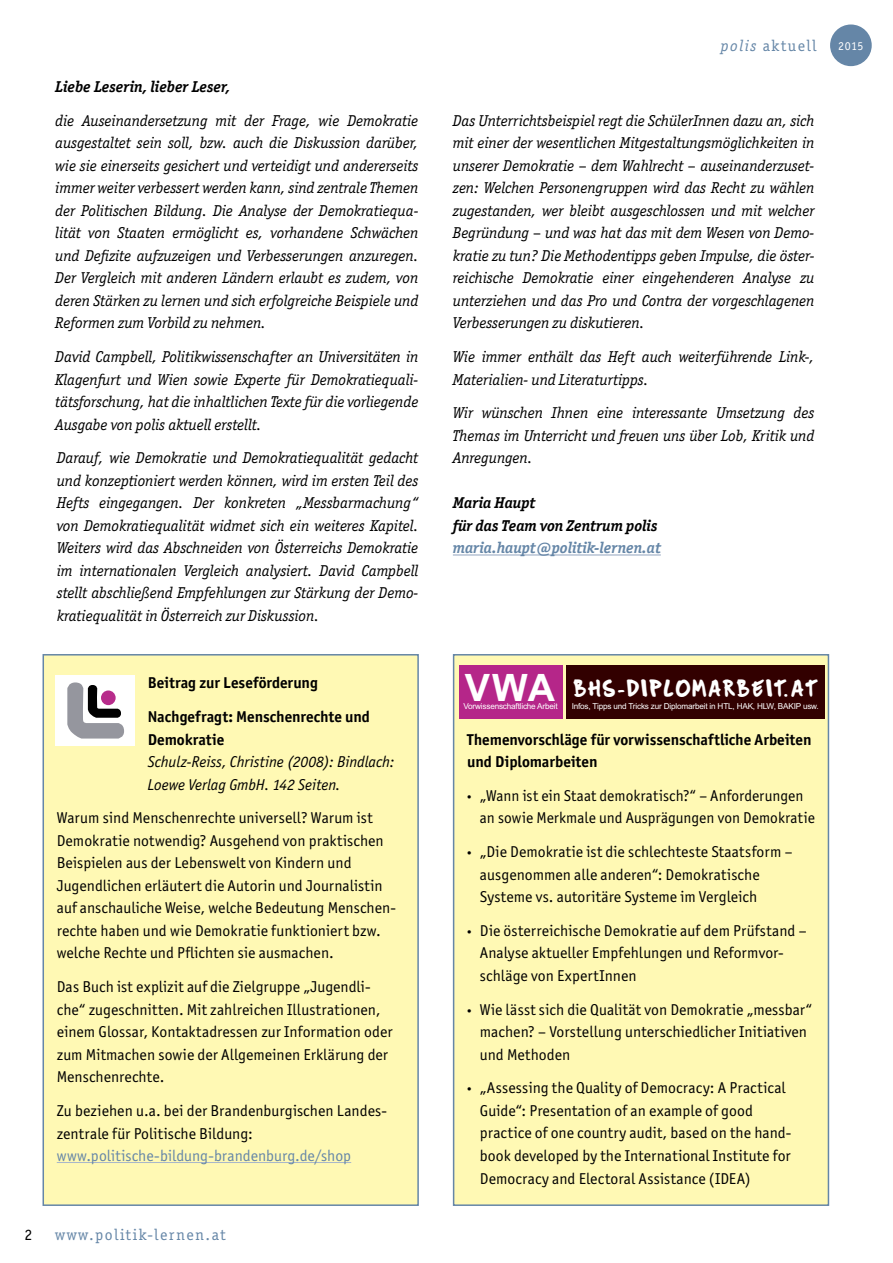
<style>
.page{position:relative;width:893px;height:1263px;background:#fff}
.page>*{position:absolute;margin:0;border:0;box-sizing:border-box;transform-origin:0 0}
.t1{font:700 37.8px "Arial";color:#fff}
.t2{font:25.2px "Mucky Sans";letter-spacing:.06em;color:#fff}
.t3{font:italic 15.75px/22.5px "Officina Ser ITC";color:#000;text-align:justify}
.t4{font:15.75px/22.5px "Officina San ITC";letter-spacing:.005em;color:#000}
.t5{font:700 15.75px/22.5px "Officina San ITC";color:#000}
.t6{font:italic 15.75px/22.5px "Officina San ITC";color:#000}
.t7{font:italic 700 15.75px/22.5px "Officina Ser ITC";color:#000}
.t8{font:15.75px "Officina San ITC";color:#6586a7}
.t9{font:15.75px "Officina Ser ITC";letter-spacing:.1em;color:#6586a7}
.t10{font:italic 700 15.75px "Officina Ser ITC";color:#6586a7}
.t11{font:15.75px "Officina Ser ITC";color:#000}
.t12{font:12px "Officina Ser ITC";color:#fff}
.t13{font:8.25px "Arial";letter-spacing:-.025em;color:#fff}
.s1{font-style:italic}
.s2{font-style:normal}
.s3{font-family:"Myriad Pro"}
</style>
<div class="page">
<div style="left:454px;top:655px;width:374px;height:550px;background:#fff9b4"></div>
<div style="left:453px;top:654px;width:376px;height:552px;border:2px solid #6586a7"></div>
<hr style="left:453px;top:554px;width:208px;height:2px;background:#a8b6cb">
<div style="left:459px;top:665px;width:103px;height:54px;background:#b52689"></div>
<div style="left:566px;top:665px;width:258px;height:54px;background:#320000"></div>
<div style="left:43px;top:655px;width:375px;height:550px;background:#fff9b4"></div>
<hr style="left:57px;top:1162px;width:294px;height:1px;background:#a8b6cb">
<div style="left:43px;top:654px;width:376px;height:552px;border:2px solid #6586a7"></div>
<div style="left:56px;top:675px;width:79px;height:71px;background:#fff"></div>
<svg style="left:67px;top:682px;width:57px;height:56px"></svg>
<div style="left:831px;top:25px;width:40px;height:40px;background:#6586a7;border-radius:50%"></div>
<div style="left:830px;top:25px;width:42px;height:41px;border:2px solid #6586a7;border-radius:50%"></div>
<p class="t7" style="left:55px;top:75px;width:177px">Liebe Leserin, lieber Leser,</p>
<p class="t3" style="left:55px;top:109px;width:365px">die Auseinandersetzung mit der Frage, wie Demokratie ausgestaltet sein soll, bzw. auch die Diskussion darüber, wie sie einerseits gesichert und verteidigt und andererseits immer weiter verbessert werden kann, sind zentrale Themen der Politischen Bildung. Die Analyse der Demokratiequa&shy;lität von Staaten ermöglicht es, vorhandene Schwächen und Defizite aufzuzeigen und Verbesserungen anzuregen.<br>Der Vergleich mit anderen Ländern erlaubt es zudem, von deren Stärken zu lernen und sich erfolgreiche Beispiele und Reformen zum Vorbild zu nehmen.</p>
<p class="t3" style="left:55px;top:346px;width:365px">David Campbell, Politikwissenschafter an Universitäten in Klagenfurt und Wien sowie Experte für Demokratiequali&shy;tätsforschung, hat die inhaltlichen Texte für die vorliegende Ausgabe von polis aktuell erstellt.</p>
<p class="t3" style="left:57px;top:447px;width:363px">Darauf, wie Demokratie und Demokratiequalität gedacht und konzeptioniert werden können, wird im ersten Teil des Hefts eingegangen. Der konkreten „Messbarmachung“ von Demokratiequalität widmet sich ein weiteres Kapitel.<br>Weiters wird das Abschneiden von Österreichs Demokratie im internationalen Vergleich analysiert. David Campbell stellt abschließend Empfehlungen zur Stärkung der Demo&shy;kratiequalität in Österreich zur Diskussion.</p>
<p class="t5" style="left:148px;top:666px;width:224px;line-height:33.8px">Beitrag zur Leseförderung<br>Nachgefragt: Menschenrechte und</p>
<p class="t5" style="left:148px;top:728px;width:78px">Demokratie</p>
<p class="t6" style="left:148px;top:751px;width:248px">Schulz-Reiss, Christine (2008): Bindlach:<br>Loewe Verlag GmbH. 142 Seiten.</p>
<p class="t4" style="left:57px;top:807px;width:341px">Warum sind Menschenrechte universell? Warum ist Demokratie notwendig? Ausgehend von praktischen Beispielen aus der Lebenswelt von Kindern und Jugendlichen erläutert die Autorin und Journalistin auf anschauliche Weise, welche Bedeutung Menschen&shy;rechte haben und wie Demokratie funktioniert bzw. welche Rechte und Pflichten sie ausmachen.</p>
<p class="t4" style="left:57px;top:975px;width:337px">Das Buch ist explizit auf die Zielgruppe „Jugendli&shy;che“ zugeschnitten. Mit zahlreichen Illustrationen, einem Glossar, Kontaktadressen zur Information oder zum Mitmachen sowie der Allgemeinen Erklärung der Menschenrechte.</p>
<p class="t4" style="left:57px;top:1099px;width:332px">Zu beziehen u.a. bei der Brandenburgischen Landes&shy;zentrale für Politische Bildung:</p>
<p class="t8" style="left:57px;top:1146px;width:296px">www.politische-bildung-brandenburg.de/shop</p>
<p class="t11" style="left:25px;top:1225px;width:9px">2</p>
<p class="t9" style="left:55px;top:1225px;width:172px">www.politik-lernen.at</p>
<p class="t9" style="left:721px;top:37px;width:97px"><span class="s1">polis</span> aktuell</p>
<p class="t12" style="left:838px;top:39px;width:27px">2015</p>
<p class="t3" style="left:453px;top:109px;width:363px">Das Unterrichtsbeispiel regt die SchülerInnen dazu an, sich mit einer der wesentlichen Mitgestaltungsmöglichkeiten in unserer Demokratie <span class="s2">–</span> dem Wahlrecht <span class="s2">–</span> auseinanderzuset&shy;zen: Welchen Personengruppen wird das Recht zu wählen zugestanden, wer bleibt ausgeschlossen und mit welcher Begründung <span class="s2">–</span> und was hat das mit dem Wesen von Demo&shy;kratie zu tun? Die Methodentipps geben Impulse, die öster&shy;reichische Demokratie einer eingehenderen Analyse zu unterziehen und das Pro und Contra der vorgeschlagenen Verbesserungen zu diskutieren.</p>
<p class="t3" style="left:453px;top:346px;width:363px">Wie immer enthält das Heft auch weiterführende Link-,<br>Materialien- und Literaturtipps.</p>
<p class="t3" style="left:453px;top:402px;width:363px">Wir wünschen Ihnen eine interessante Umsetzung des Themas im Unterricht und freuen uns über Lob, Kritik und Anregungen.</p>
<p class="t7" style="left:453px;top:492px;width:206px">Maria Haupt<br>für das Team von Zentrum polis</p>
<p class="t10" style="left:453px;top:539px;width:209px">maria.haupt@politik-lernen.at</p>
<h1 class="t1" style="left:465px;top:662px;width:92px">VWA</h1>
<p class="t13" style="left:463px;top:701px;width:96px">Vorwissenschaftliche Arbeit</p>
<h2 class="t2" style="left:574px;top:675px;width:246px">BHS-DIPLOMARBEIT.AT</h2>
<p class="t13" style="left:572px;top:701px;width:249px">Infos, Tipps und Tricks zur Diplomarbeit in HTL, HAK, HLW, BAKIP usw.</p>
<p class="t5" style="left:467px;top:728px;width:346px">Themenvorschläge für vorwissenschaftliche Arbeiten und Diplomarbeiten</p>
<p class="t4" style="left:480px;top:784px;width:336px;text-indent:-13px"><span class="s3">•</span> „Wann ist ein Staat demokratisch?“ – Anforderungen an sowie Merkmale und Ausprägungen von Demokratie</p>
<p class="t4" style="left:480px;top:840px;width:314px;text-indent:-13px"><span class="s3">•</span> „Die Demokratie ist die schlechteste Staatsform – ausgenommen alle anderen“: Demokratische<br>Systeme vs. autoritäre Systeme im Vergleich</p>
<p class="t4" style="left:480px;top:919px;width:328px;text-indent:-13px"><span class="s3">•</span> Die österreichische Demokratie auf dem Prüfstand –<br>Analyse aktueller Empfehlungen und Reformvor&shy;schläge von ExpertInnen</p>
<p class="t4" style="left:480px;top:998px;width:334px;text-indent:-13px"><span class="s3">•</span> Wie lässt sich die Qualität von Demokratie „messbar“ machen? – Vorstellung unterschiedlicher Initiativen und Methoden</p>
<p class="t4" style="left:480px;top:1077px;width:313px;text-indent:-13px"><span class="s3">•</span> „Assessing the Quality of Democracy: A Practical Guide“: Presentation of an example of good practice of one country audit, based on the hand&shy;book developed by the International Institute for Democracy and Electoral Assistance (IDEA)</p>
</div>
